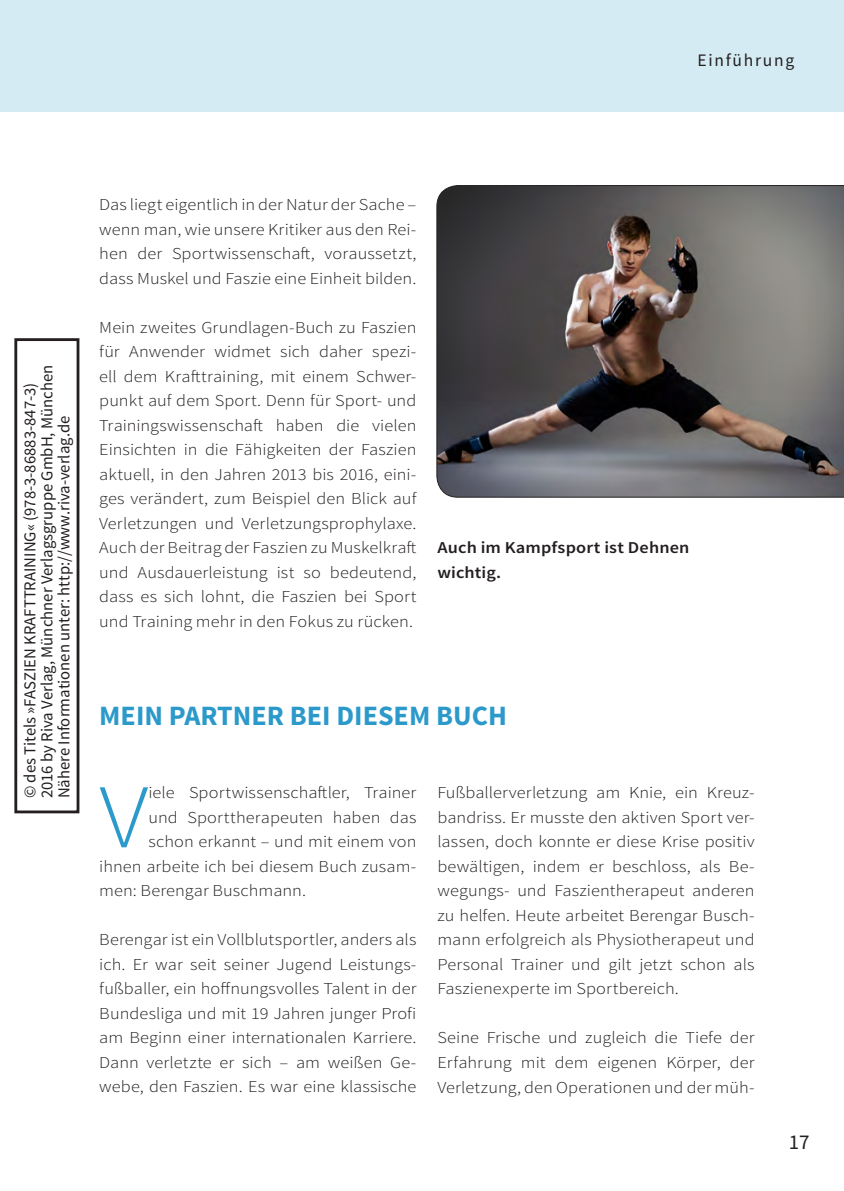
<style>
.page{position:relative;width:844px;height:1191px;background:#fff}
.page>*{position:absolute;margin:0;border:0;box-sizing:border-box;transform-origin:0 0}
.Initialie_blue{font:300 91px "Source Sans Pro";color:#2b99ca;scale:1.1 1}
.t1{font:700 28px "Source Sans Pro";color:#2b99ca}
.t2{font:21px "Source Sans Pro";color:#231f20}
.t3{font:17.5px "Source Sans Pro";letter-spacing:.1em;color:#231f20}
.Initialie_blue-2{font:300 16.62px/24.5px "Source Sans Pro";letter-spacing:.005em;color:#231f20;text-align:justify;scale:1.1 1}
.t4{font:16.62px "Source Sans Pro";color:#231f20}
.t5{font:600 16.62px/24.5px "Source Sans Pro";letter-spacing:.01em;color:#231f20;scale:1.1 1}
</style>
<div class="page">
<div style="left:0;top:0;width:843px;height:112px;background:#d5ebf4"></div>
<svg style="left:436px;top:185px;width:407px;height:313px;background:#615d5c"></svg>
<div style="left:14px;top:338px;width:65px;height:475px;border:3px solid #231f20"></div>
<p class="t3" style="left:697px;top:50px;width:98px">Einführung</p>
<p class="t4" style="left:37px;top:798px;width:435px;rotate:-90deg">2016 by Riva Verlag, Münchner Verlagsgruppe GmbH, München</p>
<p class="t4" style="left:20px;top:798px;width:417px;rotate:-90deg">© des Titels »FASZIEN KRAFTTRAINING« (978-3-86883-847-3)</p>
<p class="t4" style="left:54px;top:798px;width:384px;rotate:-90deg">Nähere Informationen unter: http://www.riva-verlag.de</p>
<p class="Initialie_blue-2" style="left:99px;top:192px;width:290px">Das liegt eigentlich in der Natur der Sache – wenn man, wie unsere Kritiker aus den Rei&shy;hen der Sportwissenschaft, voraussetzt, dass Muskel und Faszie eine Einheit bilden.</p>
<p class="Initialie_blue-2" style="left:99px;top:315px;width:290px">Mein zweites Grundlagen-Buch zu Faszien für Anwender widmet sich daher spezi&shy;ell dem Krafttraining, mit einem Schwer&shy;punkt auf dem Sport. Denn für Sport- und Trainingswissenschaft haben die vielen Einsichten in die Fähigkeiten der Faszien aktuell, in den Jahren 2013 bis 2016, eini&shy;ges verändert, zum Beispiel den Blick auf Verletzungen und Verletzungsprophylaxe.<br>Auch der Beitrag der Faszien zu Muskelkraft und Ausdauerleistung ist so bedeutend, dass es sich lohnt, die Faszien bei Sport und Training mehr in den Fokus zu rücken.</p>
<p class="t5" style="left:437px;top:536px;width:230px">Auch im Kampfsport ist Dehnen wichtig.</p>
<p class="t1" style="left:99px;top:697px;width:409px">MEIN PARTNER BEI DIESEM BUCH</p>
<p class="Initialie_blue" style="left:99px;top:762px;width:46px">V</p>
<p class="Initialie_blue-2" style="left:148px;top:780px;width:245px">iele Sportwissenschaftler, Trainer</p>
<p class="Initialie_blue-2" style="left:148px;top:805px;width:245px">und Sporttherapeuten haben das</p>
<p class="Initialie_blue-2" style="left:148px;top:829px;width:245px">schon erkannt – und mit einem von</p>
<p class="Initialie_blue-2" style="left:99px;top:854px;width:290px">ihnen arbeite ich bei diesem Buch zusam-</p>
<p class="Initialie_blue-2" style="left:99px;top:878px;width:189px">men: Berengar Buschmann.</p>
<p class="Initialie_blue-2" style="left:99px;top:927px;width:290px">Berengar ist ein Vollblutsportler, anders als ich. Er war seit seiner Jugend Leistungs&shy;fußballer, ein hoffnungsvolles Talent in der Bundesliga und mit 19 Jahren junger Profi am Beginn einer internationalen Karriere.<br>Dann verletzte er sich – am weißen Ge&shy;webe, den Faszien. Es war eine klassische</p>
<p class="Initialie_blue-2" style="left:437px;top:780px;width:290px">Fußballerverletzung am Knie, ein Kreuz&shy;bandriss. Er musste den aktiven Sport ver&shy;lassen, doch konnte er diese Krise positiv bewältigen, indem er beschloss, als Be&shy;wegungs- und Faszientherapeut anderen zu helfen. Heute arbeitet Berengar Busch&shy;mann erfolgreich als Physiotherapeut und Personal Trainer und gilt jetzt schon als Faszienexperte im Sportbereich.</p>
<p class="Initialie_blue-2" style="left:437px;top:1025px;width:290px">Seine Frische und zugleich die Tiefe der Erfahrung mit dem eigenen Körper, der Verletzung, den Operationen und der müh-</p>
<p class="t2" style="left:788px;top:1129px;width:22px">17</p>
</div>
